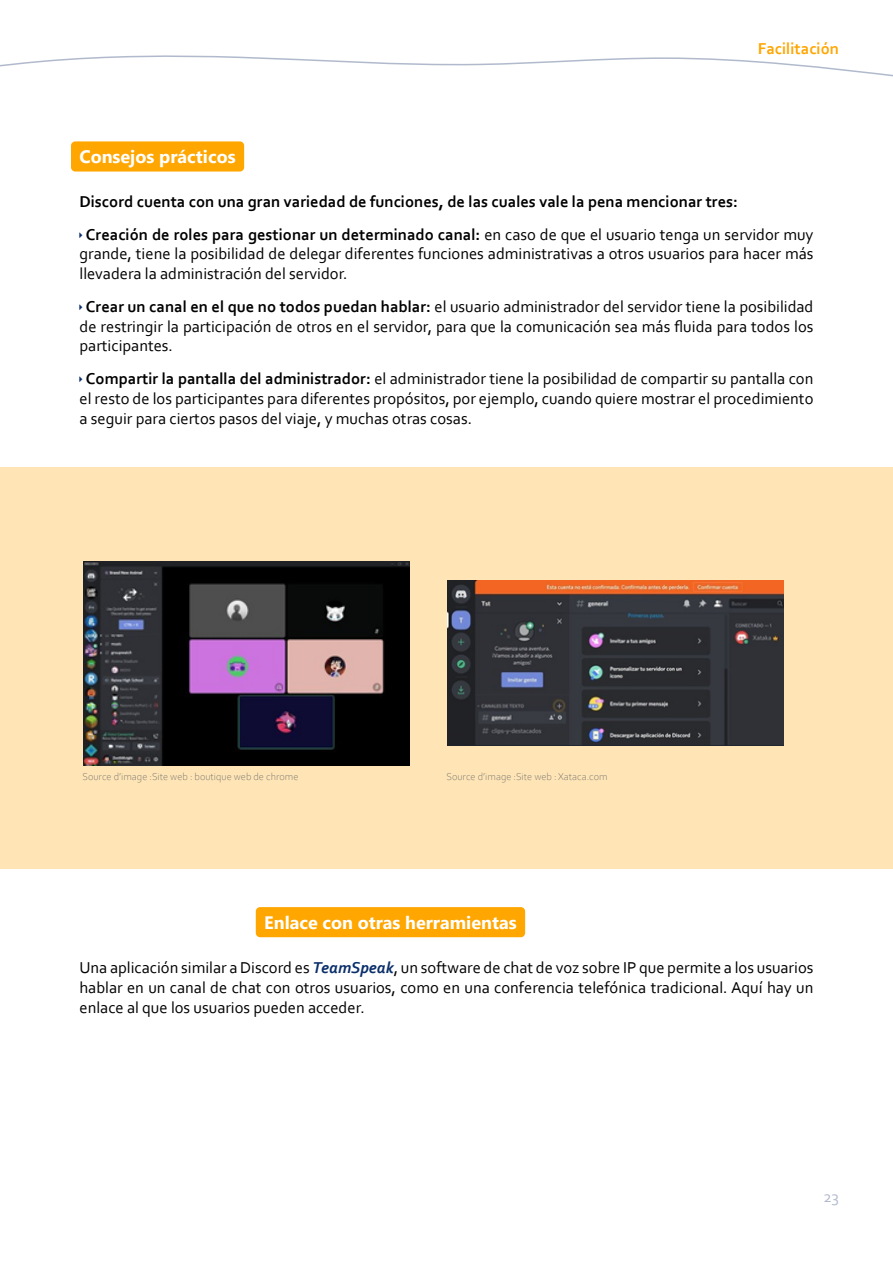
<style>
.page{position:relative;width:893px;height:1263px;background:#fff}
.page>*{position:absolute;margin:0;border:0;box-sizing:border-box;transform-origin:0 0}
.Titre_1{font:700 18px "Segoe UI";color:#fff}
.t1{font:16.5px/19.8px "Corbel";color:#000;text-align:justify}
.P1{font:700 16.5px "Corbel";color:#000}
.t2{font:700 16.5px "Corbel";color:#ffa600}
.t3{font:16.5px "Corbel";color:#b1bacd}
.Source{font:300 10.5px "Corbel";color:#706f6f}
.s1{font-weight:700}
.s2{font-weight:700;font-style:italic;color:#0b2f6b}
</style>
<div class="page">
<svg style="left:0;top:55px;width:893px;height:22px"></svg>
<div style="left:0;top:468px;width:893px;height:401px;background:#ffe5b5"></div>
<div style="left:71px;top:141px;width:173px;height:31px;background:#ffa600;border-radius:4px"></div>
<div style="left:256px;top:907px;width:269px;height:30px;background:#ffa600;border-radius:4px"></div>
<img style="left:83px;top:562px;width:326px;height:203px">
<img style="left:447px;top:581px;width:336px;height:165px">
<p class="Titre_1" style="left:80px;top:140px;width:158px">Consejos prácticos</p>
<p class="t2" style="left:758px;top:38px;width:83px">Facilitación</p>
<p class="P1" style="left:80px;top:191px;width:660px">Discord cuenta con una gran variedad de funciones, de las cuales vale la pena mencionar tres:</p>
<p class="t1" style="left:80px;top:224px;width:735px;text-indent:6px"><span class="s1">Creación de roles para gestionar un determinado canal:</span> en caso de que el usuario tenga un servidor muy grande, tiene la posibilidad de delegar diferentes funciones administrativas a otros usuarios para hacer más llevadera la administración del servidor.</p>
<p class="t1" style="left:80px;top:296px;width:735px;text-indent:6px"><span class="s1">Crear un canal en el que no todos puedan hablar:</span> el usuario administrador del servidor tiene la posibilidad de restringir la participación de otros en el servidor, para que la comunicación sea más fluida para todos los participantes.</p>
<p class="t1" style="left:80px;top:368px;width:735px;text-indent:6px"><span class="s1">Compartir la pantalla del administrador:</span> el administrador tiene la posibilidad de compartir su pantalla con el resto de los participantes para diferentes propósitos, por ejemplo, cuando quiere mostrar el procedimiento a seguir para ciertos pasos del viaje, y muchas otras cosas.</p>
<p class="Source" style="left:82px;top:770px;width:217px">Source d’image :Site web : boutique web de chrome</p>
<p class="Source" style="left:446px;top:770px;width:163px">Source d’image :Site web : Xataca.com</p>
<p class="Titre_1" style="left:264px;top:905px;width:254px">Enlace con otras herramientas</p>
<p class="t1" style="left:80px;top:957px;width:735px">Una aplicación similar a Discord es <span class="s2">TeamSpeak</span>, un software de chat de voz sobre IP que permite a los usuarios hablar en un canal de chat con otros usuarios, como en una conferencia telefónica tradicional. Aquí hay un enlace al que los usuarios pueden acceder.</p>
<p class="t3" style="left:823px;top:1187px;width:17px">23</p>
</div>
